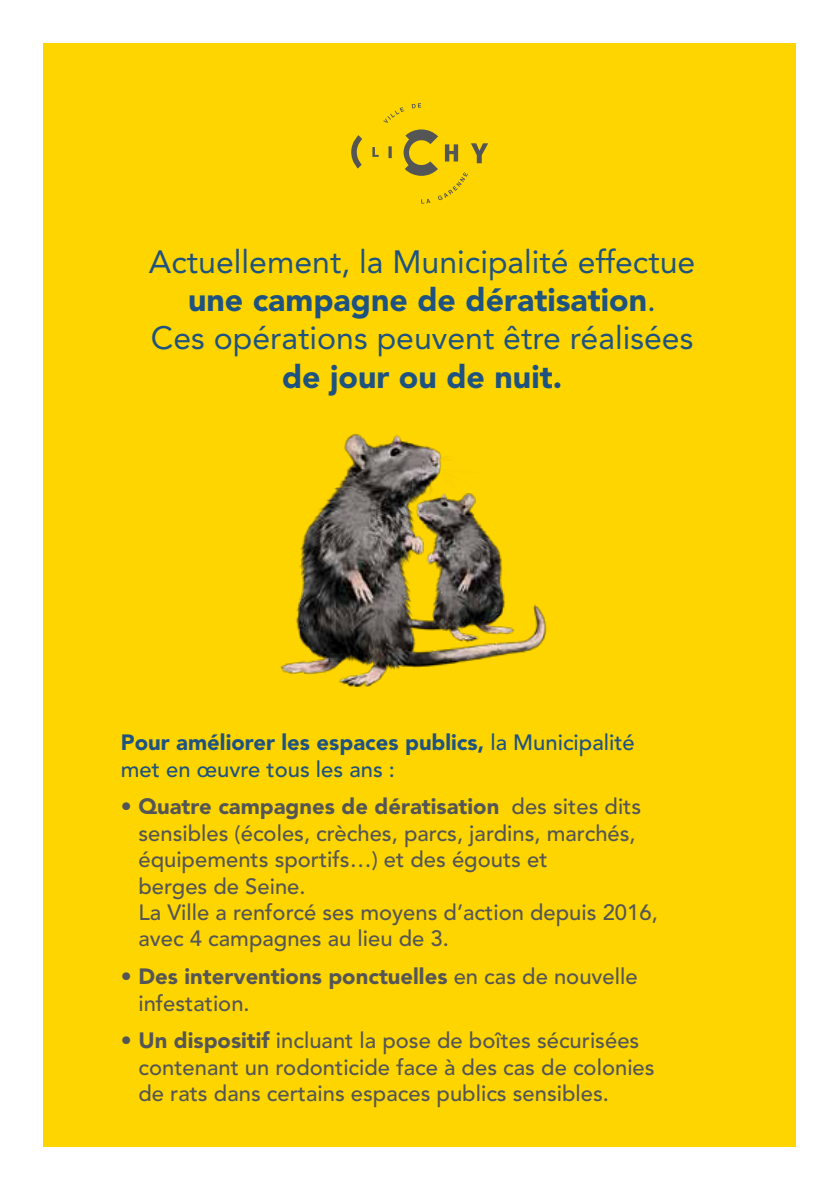
<style>
.page{position:relative;width:840px;height:1191px;background:#fff}
.page>*{position:absolute;margin:0;border:0;box-sizing:border-box;transform-origin:0 0}
.t1{font:32px/38.4px "Avenir LT Std";color:#1e5381;text-align:center}
.t2{font:900 32px "Avenir LT Std";color:#1e5381}
.t3{font:500 22px/26.4px "Avenir LT Std";color:#545656}
.t4{font:500 22px/26.4px "Avenir LT Std";color:#1e5381}
.t5{font:900 22px/26.4px "Avenir LT Std";color:#545656}
.s1{font-weight:900}
.s2{font-weight:500}
</style>
<div class="page">
<div style="left:44px;top:44px;width:751px;height:1103px;background:#ffd500"></div>
<svg style="left:411px;top:103px;width:10px;height:5px"></svg>
<svg style="left:383px;top:107px;width:21px;height:16px"></svg>
<svg style="left:351px;top:129px;width:137px;height:75px"></svg>
<img style="left:280px;top:434px;width:267px;height:253px">
<h1 class="t1" style="left:149px;top:242px;width:547px">Actuellement, la Municipalité effectue <span class="s1">une campagne de dératisation</span>.<br>Ces opérations peuvent être réalisées</h1>
<h1 class="t2" style="left:282px;top:357px;width:281px">de jour ou de nuit.</h1>
<p class="t4" style="left:121px;top:730px;width:515px"><span class="s1">Pour améliorer les espaces publics,</span> la Municipalité met en œuvre tous les ans :</p>
<p class="t3" style="left:138px;top:794px;width:520px;text-indent:-18px"><span class="s1">• Quatre campagnes de dératisation</span> des sites dits sensibles (écoles, crèches, parcs, jardins, marchés, équipements sportifs…) et des égouts et<br>berges de Seine.<br>La Ville a renforcé ses moyens d’action depuis 2016, avec 4 campagnes au lieu de 3.</p>
<p class="t5" style="left:138px;top:963px;width:500px;text-indent:-18px">• Des interventions ponctuelles <span class="s2">en cas de nouvelle infestation.</span></p>
<p class="t3" style="left:138px;top:1028px;width:517px;text-indent:-18px"><span class="s1">• Un dispositif</span> incluant la pose de boîtes sécurisées contenant un rodonticide face à des cas de colonies de rats dans certains espaces publics sensibles.</p>
</div>
